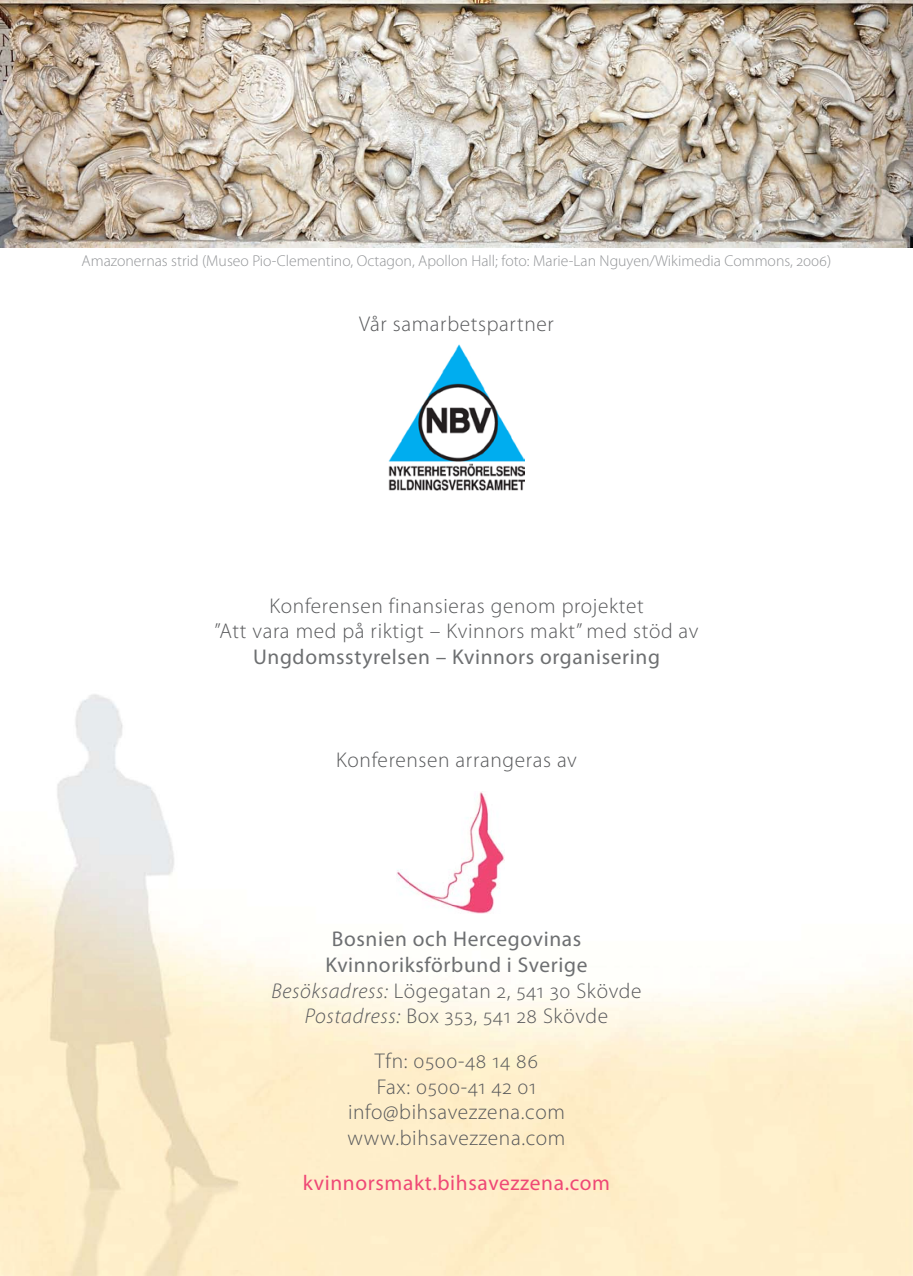
<style>
.page{position:relative;width:913px;height:1276px;background:#fff}
.page>*{position:absolute;margin:0;border:0;box-sizing:border-box;transform-origin:0 0}
.t1{font:300 21.38px/25.7px "Myriad Pro";letter-spacing:.03em;color:#58595b;text-align:center}
.t2{font:21.38px/25.7px "Myriad Pro";letter-spacing:.03em;color:#6d6f71;text-align:center}
.t3{font:21.38px "Myriad Pro";letter-spacing:.03em;color:#ef4875}
.t4{font:300 15.75px "Myriad Pro";color:#939598}
.s1{font-weight:300;font-style:italic;color:#58595b}
.s2{font-weight:300;color:#58595b}
</style>
<div class="page">
<img style="left:0;top:458px;width:912px;height:818px">
<img style="left:396px;top:791px;width:108px;height:122px">
<img style="left:388px;top:344px;width:136px;height:147px">
<img style="left:0;top:0;width:912px;height:248px">
<p class="t4" style="left:82px;top:252px;width:751px">Amazonernas strid (Museo Pio-Clementino, Octagon, Apollon Hall; foto: Marie-Lan Nguyen/Wikimedia Commons, 2006)</p>
<p class="t1" style="left:359px;top:311px;width:196px">Vår samarbetspartner</p>
<p class="t1" style="left:214px;top:593px;width:485px">Konferensen finansieras genom projektet<br>”Att vara med på riktigt – Kvinnors makt” med stöd av</p>
<p class="t2" style="left:253px;top:644px;width:408px">Ungdomsstyrelsen – Kvinnors organisering</p>
<p class="t1" style="left:336px;top:747px;width:242px">Konferensen arrangeras av</p>
<p class="t2" style="left:271px;top:926px;width:371px">Bosnien och Hercegovinas<br>Kvinnoriksförbund i Sverige<br><span class="s1">Besöksadress:</span> <span class="s2">Lögegatan 2, 541 30 Skövde<br></span><span class="s1">Postadress:</span> <span class="s2">Box 353, 541 28 Skövde</span></p>
<p class="t1" style="left:347px;top:1048px;width:219px">Tfn: 0500-48 14 86<br>Fax: 0500-41 42 01 info@bihsavezzena.com www.bihsavezzena.com</p>
<p class="t3" style="left:303px;top:1171px;width:308px">kvinnorsmakt.bihsavezzena.com</p>
</div>
